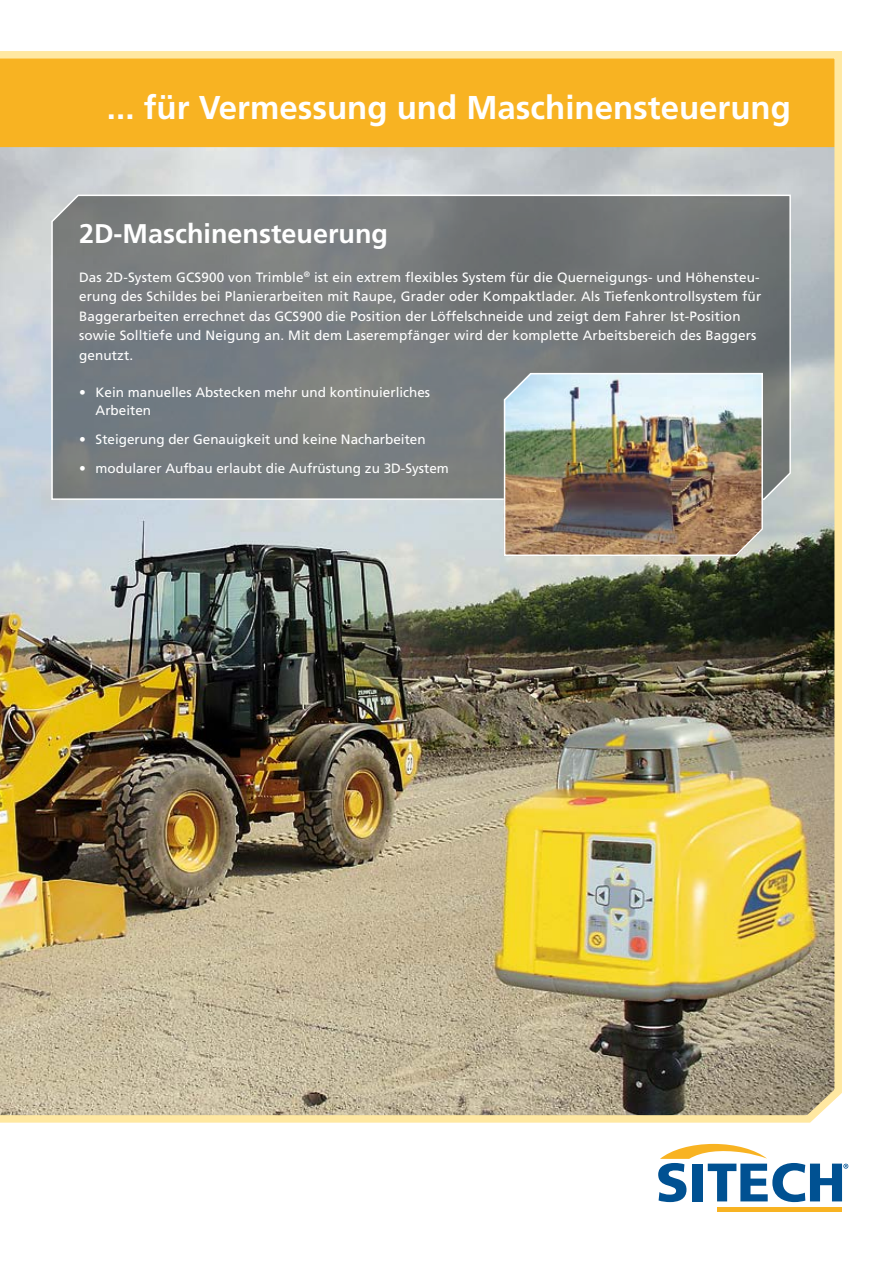
<style>
.page{position:relative;width:893px;height:1263px;background:#fff}
.page>*{position:absolute;margin:0;border:0;box-sizing:border-box;transform-origin:0 0}
.t1{font:700 33px "Frutiger";color:#fff}
.t2{font:700 27px "Frutiger";color:#fff}
.t3{font:13.5px/19.5px "Frutiger";letter-spacing:.01em;color:#fff}
</style>
<div class="page">
<hr style="left:717px;top:1207px;width:125px;height:4px;background:#f8b322">
<svg style="left:658px;top:1143px;width:191px;height:59px"></svg>
<img style="left:0;top:51px;width:842px;height:1072px">
<h1 class="t1" style="left:107px;top:89px;width:685px">... für Vermessung und Maschinensteuerung</h1>
<h2 class="t2" style="left:79px;top:217px;width:310px">2D-Maschinensteuerung</h2>
<p class="t3" style="left:79px;top:267px;width:684px">Das 2D-System GCS900 von Trimble<sup>®</sup> ist ein extrem flexibles System für die Querneigungs- und Höhensteu&shy;erung des Schildes bei Planierarbeiten mit Raupe, Grader oder Kompaktlader. Als Tiefenkontrollsystem für Baggerarbeiten errechnet das GCS900 die Position der Löffelschneide und zeigt dem Fahrer Ist-Position sowie Solltiefe und Neigung an. Mit dem Laserempfänger wird der komplette Arbeitsbereich des Baggers genutzt.</p>
<p class="t3" style="left:96px;top:383px;width:336px;line-height:18px;text-indent:-16px">• Kein manuelles Abstecken mehr und kontinuierliches<br>Arbeiten</p>
<p class="t3" style="left:79px;top:429px;width:348px">• Steigerung der Genauigkeit und keine Nacharbeiten</p>
<p class="t3" style="left:79px;top:458px;width:371px">• modularer Aufbau erlaubt die Aufrüstung zu 3D-System</p>
</div>
